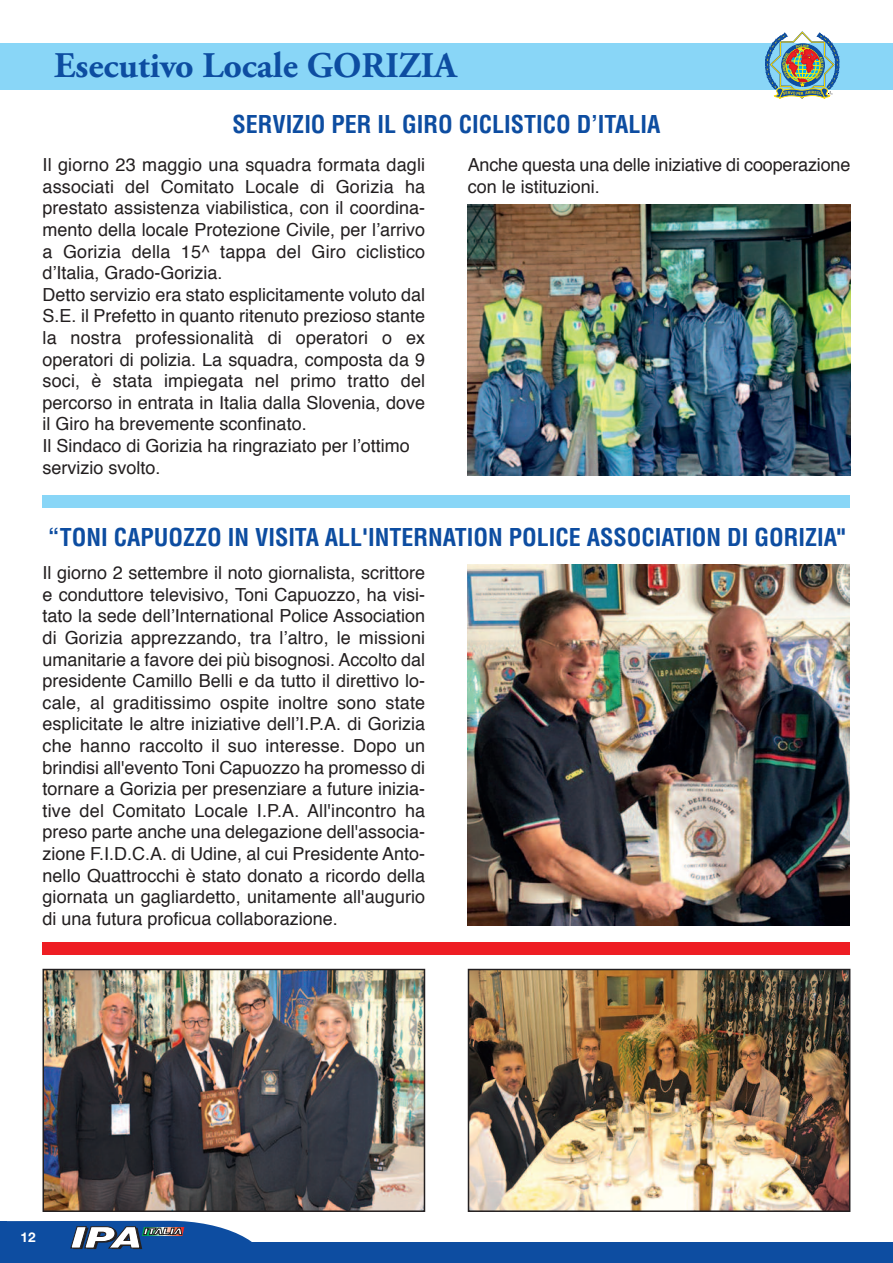
<style>
.page{position:relative;width:893px;height:1263px;background:#fff}
.page>*{position:absolute;margin:0;border:0;box-sizing:border-box;transform-origin:0 0}
.t1{font:700 36px "Adobe Garamond Pro";color:#0d4da1}
.t2{font:700 condensed 24px "Helvetica";color:#0d4da1}
.t3{font:18px/21.6px "Helvetica";color:#231f20}
.t4{font:700 13.5px "Helvetica Neue";color:#fff}
.t5{font:700 3.3px "Helvetica";color:#fff101}
</style>
<div class="page">
<div style="left:4px;top:1242px;width:889px;height:21px;background:#0d4da1"></div>
<div style="left:0;top:1221px;width:7px;height:42px;background:#0d4da1"></div>
<svg style="left:7px;top:1221px;width:245px;height:28px"></svg>
<div style="left:0;top:43px;width:893px;height:47px;background:#89d6f7"></div>
<img style="left:468px;top:204px;width:382px;height:272px">
<div style="left:43px;top:495px;width:807px;height:13px;background:#89d6f7"></div>
<img style="left:468px;top:565px;width:381px;height:361px">
<div style="left:43px;top:942px;width:807px;height:13px;background:#ee1d23"></div>
<img style="left:471px;top:972px;width:376px;height:237px">
<div style="left:468px;top:969px;width:382px;height:243px;border:2px solid #231f20"></div>
<img style="left:46px;top:972px;width:376px;height:237px">
<div style="left:43px;top:969px;width:382px;height:243px;border:2px solid #231f20"></div>
<img style="left:765px;top:31px;width:74px;height:68px">
<h1 class="t1" style="left:54px;top:52px;width:404px">Esecutivo Locale GORIZIA</h1>
<h2 class="t2" style="left:232px;top:110px;width:430px">SERVIZIO PER IL GIRO CICLISTICO D’ITALIA</h2>
<p class="t5" style="left:825px;top:64px;width:4px;rotate:90deg">O</p>
<p class="t3" style="left:43px;top:156px;width:384px">Il giorno 23 maggio una squadra formata dagli associati del Comitato Locale di Gorizia ha prestato assistenza viabilistica, con il coordina&shy;mento della locale Protezione Civile, per l’arrivo a Gorizia della 15^ tappa del Giro ciclistico d’Italia, Grado-Gorizia.<br>Detto servizio era stato esplicitamente voluto dal S.E. il Prefetto in quanto ritenuto prezioso stante la nostra professionalità di operatori o ex operatori di polizia. La squadra, composta da 9 soci, è stata impiegata nel primo tratto del percorso in entrata in Italia dalla Slovenia, dove il Giro ha brevemente sconfinato.<br>Il Sindaco di Gorizia ha ringraziato per l’ottimo servizio svolto.</p>
<p class="t3" style="left:468px;top:156px;width:384px">Anche questa una delle iniziative di cooperazione con le istituzioni.</p>
<h2 class="t2" style="left:48px;top:524px;width:799px">“TONI CAPUOZZO IN VISITA ALL'INTERNATION POLICE ASSOCIATION DI GORIZIA"</h2>
<p class="t3" style="left:43px;top:563px;width:384px;text-align:justify">Il giorno 2 settembre il noto giornalista, scrittore e conduttore televisivo, Toni Capuozzo, ha visi&shy;tato la sede dell’International Police Association di Gorizia apprezzando, tra l’altro, le missioni umanitarie a favore dei più bisognosi. Accolto dal presidente Camillo Belli e da tutto il direttivo lo&shy;cale, al graditissimo ospite inoltre sono state esplicitate le altre iniziative dell’I.P.A. di Gorizia che hanno raccolto il suo interesse. Dopo un brindisi all'evento Toni Capuozzo ha promesso di tornare a Gorizia per presenziare a future inizia&shy;tive del Comitato Locale I.P.A. All'incontro ha preso parte anche una delegazione dell'associa&shy;zione F.I.D.C.A. di Udine, al cui Presidente Anto&shy;nello Quattrocchi è stato donato a ricordo della giornata un gagliardetto, unitamente all'augurio di una futura proficua collaborazione.</p>
<p class="t4" style="left:21px;top:1232px;width:16px">12</p>
</div>
